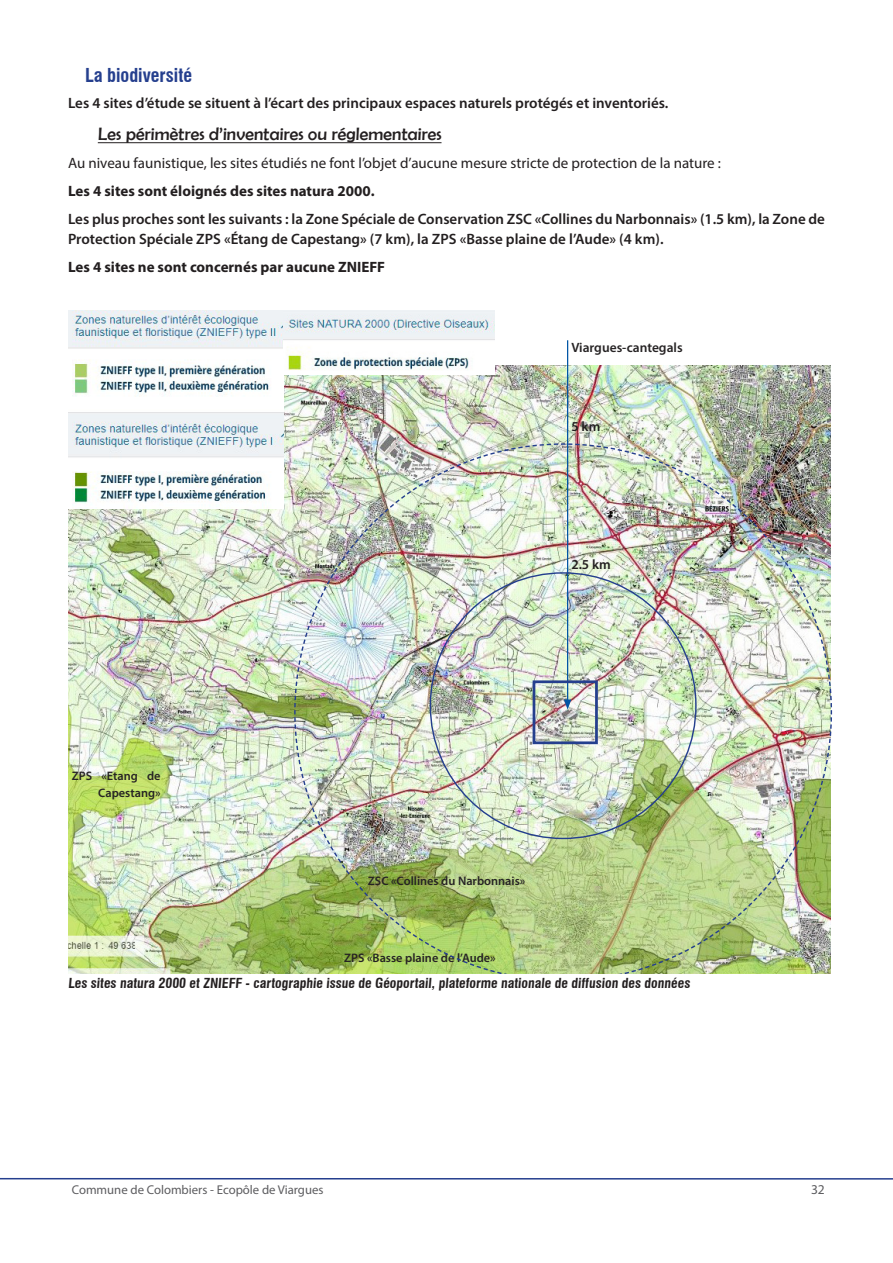
<style>
.page{position:relative;width:893px;height:1263px;background:#fff}
.page>*{position:absolute;margin:0;border:0;box-sizing:border-box;transform-origin:0 0}
.TITRE_6{font:700 condensed 18.75px "Swiss 721 BT";color:#253f8e}
.TITRE_7{font:18px "Berlin Sans FB";color:#231f20}
.corps_de_texte_1_semi_gras{font:600 15px/19.5px "Myriad Pro";color:#231f20}
.corps_de_texte_1_semi_gras-2{font:15px "Myriad Pro";color:#231f20}
.corps_de_texte_1_gras{font:700 15px "Myriad Pro";color:#231f20}
.corps_de_texte_1{font:600 13.65px "Myriad Pro";color:#231f20}
.legende{font:700 condensed 13.5px "Swiss 721 BT";color:#231f20}
.indication_carto{font:600 13.5px "Myriad Pro";color:#262324}
.t1{font:13.5px "Myriad Pro";color:#5c5c5f}
.t2{font:12.75px "Myriad Pro";color:#5c5c5f}
.indication_carto-2{font:600 12.3px/16.5px "Myriad Pro";color:#262324;text-align:right}
</style>
<div class="page">
<hr style="left:0;top:1178px;width:893px;height:2px;background:#253f8e">
<img style="left:68px;top:366px;width:762px;height:607px">
<hr style="left:98px;top:142px;width:343px;height:1px;background:#231f20">
<hr style="left:567px;top:340px;width:1px;height:362px;background:#0155a5">
<img style="left:293px;top:443px;width:540px;height:531px">
<img style="left:68px;top:310px;width:215px;height:199px">
<img style="left:283px;top:310px;width:211px;height:64px">
<p class="TITRE_6" style="left:85px;top:64px;width:109px">La biodiversité</p>
<p class="corps_de_texte_1_semi_gras" style="left:68px;top:93px;width:602px">Les 4 sites d’étude se situent à l’écart des principaux espaces naturels protégés et inventoriés.</p>
<p class="TITRE_7" style="left:98px;top:124px;width:346px">Les périmètres d’inventaires ou réglementaires</p>
<p class="corps_de_texte_1_semi_gras-2" style="left:68px;top:154px;width:654px">Au niveau faunistique, les sites étudiés ne font l’objet d’aucune mesure stricte de protection de la nature :</p>
<p class="corps_de_texte_1_gras" style="left:68px;top:182px;width:308px">Les 4 sites sont éloignés des sites natura 2000.</p>
<p class="corps_de_texte_1_semi_gras" style="left:68px;top:209px;width:758px">Les plus proches sont les suivants : la Zone Spéciale de Conservation ZSC «Collines du Narbonnais» (1.5 km), la Zone de<br>Protection Spéciale ZPS «Étang de Capestang» (7 km), la ZPS «Basse plaine de l’Aude» (4 km).</p>
<p class="corps_de_texte_1_gras" style="left:68px;top:257px;width:319px">Les 4 sites ne sont concernés par aucune ZNIEFF</p>
<p class="indication_carto" style="left:571px;top:339px;width:113px">Viargues-cantegals</p>
<p class="corps_de_texte_1" style="left:571px;top:417px;width:30px">5 km</p>
<p class="indication_carto-2" style="left:72px;top:768px;width:90px">ZPS «Etang de<br>Capestang»</p>
<p class="corps_de_texte_1" style="left:571px;top:556px;width:41px">2.5 km</p>
<p class="indication_carto-2" style="left:368px;top:873px;width:159px">ZSC «Collines du Narbonnais»</p>
<p class="indication_carto-2" style="left:344px;top:949px;width:153px">ZPS «Basse plaine de l’Aude»</p>
<p class="legende" style="left:68px;top:975px;width:625px">Les sites natura 2000 et ZNIEFF - cartographie issue de Géoportail, plateforme nationale de diffusion des données</p>
<p class="t2" style="left:72px;top:1182px;width:253px">Commune de Colombiers - Ecopôle de Viargues</p>
<p class="t1" style="left:811px;top:1181px;width:15px">32</p>
</div>
